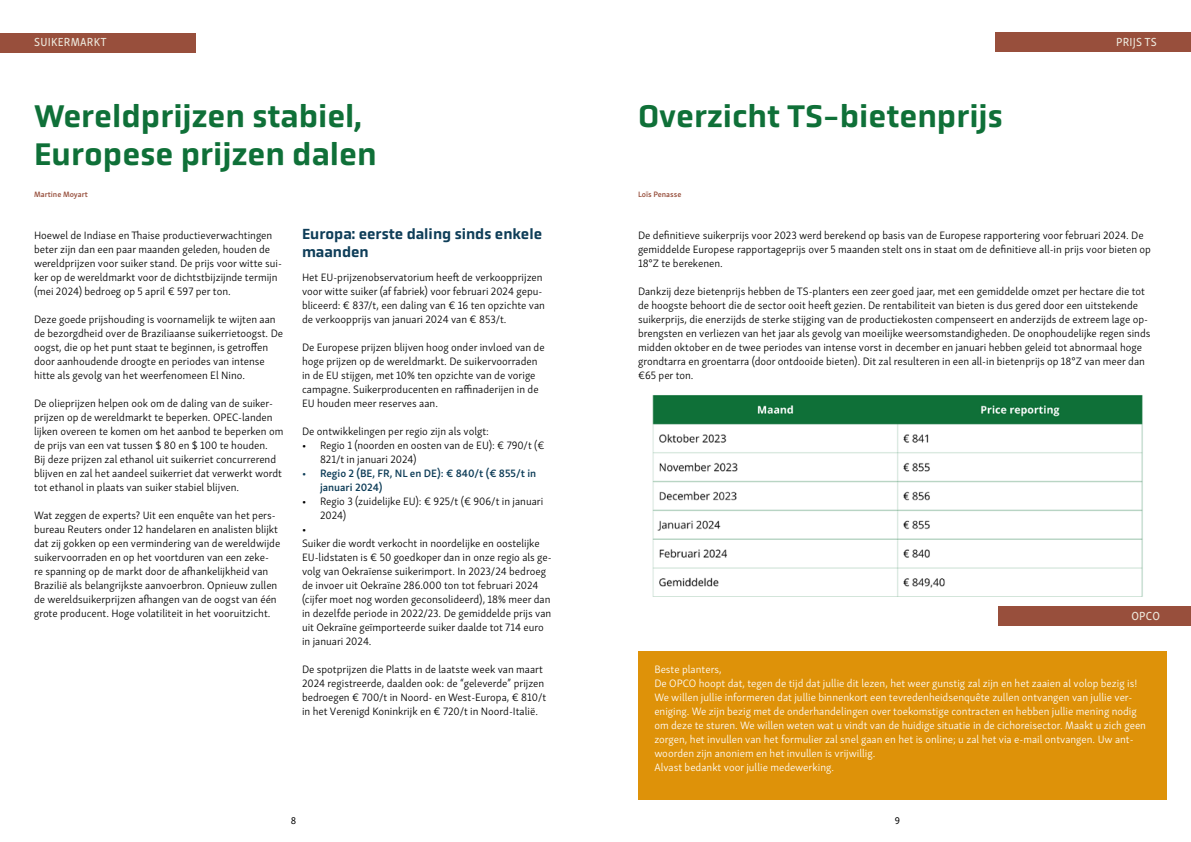
<style>
.page{position:relative;width:1191px;height:842px;background:#fff}
.page>*{position:absolute;margin:0;border:0;box-sizing:border-box;transform-origin:0 0}
.t1{font:500 32px/38.4px "Obvia";color:#0f7038}
.t2{font:500 15px/18px "Obvia";color:#0e3d58}
.t3{font:12px "Skolar Sans Latn Cn Me";letter-spacing:.02em;color:#ede9dd}
.t4{font:300 11px/14px "Skolar Sans Latn";color:#000}
.t5{font:300 11px/14px "Skolar Sans Latn";color:#fff}
.t6{font:600 11px/14px "Skolar Sans Latn";color:#0e3d58}
.t7{font:10px "Skolar Sans Latn";color:#000}
.t8{font:600 8px "Skolar Sans Latn";color:#974f3c}
.s1{font-weight:300}
</style>
<div class="page">
<div style="left:0;top:33px;width:196px;height:19px;background:#984f3c"></div>
<div style="left:995px;top:33px;width:196px;height:19px;background:#984f3c"></div>
<img style="left:652px;top:395px;width:491px;height:202px">
<div style="left:998px;top:607px;width:193px;height:19px;background:#984f3c"></div>
<div style="left:638px;top:651px;width:528px;height:148px;background:#de9209"></div>
<p class="t3" style="left:34px;top:33px;width:74px">SUIKERMARKT</p>
<p class="t3" style="left:1116px;top:33px;width:42px">PRIJS TS</p>
<h1 class="t1" style="left:34px;top:97px;width:344px">Wereldprijzen stabiel,<br>Europese prijzen dalen</h1>
<p class="t8" style="left:34px;top:188px;width:55px">Martine Moyart</p>
<p class="t4" style="left:34px;top:227px;width:249px">Hoewel de Indiase en Thaise productieverwachtingen beter zijn dan een paar maanden geleden, houden de wereldprijzen voor suiker stand. De prijs voor witte sui&shy;ker op de wereldmarkt voor de dichtstbijzijnde termijn (mei 2024) bedroeg op 5 april € 597 per ton.</p>
<p class="t4" style="left:34px;top:311px;width:251px">Deze goede prijshouding is voornamelijk te wijten aan de bezorgdheid over de Braziliaanse suikerrietoogst. De oogst, die op het punt staat te beginnen, is getroffen door aanhoudende droogte en periodes van intense hitte als gevolg van het weerfenomeen El Nino.</p>
<p class="t4" style="left:34px;top:395px;width:251px">De olieprijzen helpen ook om de daling van de suiker&shy;prijzen op de wereldmarkt te beperken. OPEC-landen lijken overeen te komen om het aanbod te beperken om de prijs van een vat tussen $ 80 en $ 100 te houden.<br>Bij deze prijzen zal ethanol uit suikerriet concurrerend blijven en zal het aandeel suikerriet dat verwerkt wordt tot ethanol in plaats van suiker stabiel blijven.</p>
<p class="t4" style="left:34px;top:507px;width:248px">Wat zeggen de experts? Uit een enquête van het pers&shy;bureau Reuters onder 12 handelaren en analisten blijkt dat zij gokken op een vermindering van de wereldwijde suikervoorraden en op het voortduren van een zeke&shy;re spanning op de markt door de afhankelijkheid van Brazilië als belangrijkste aanvoerbron. Opnieuw zullen de wereldsuikerprijzen afhangen van de oogst van één grote producent. Hoge volatiliteit in het vooruitzicht.</p>
<h2 class="t2" style="left:302px;top:225px;width:242px">Europa: eerste daling sinds enkele maanden</h2>
<p class="t4" style="left:302px;top:269px;width:244px">Het EU-prijzenobservatorium heeft de verkoopprijzen voor witte suiker (af fabriek) voor februari 2024 gepu&shy;bliceerd: € 837/t, een daling van € 16 ten opzichte van de verkoopprijs van januari 2024 van € 853/t.</p>
<p class="t4" style="left:302px;top:339px;width:244px">De Europese prijzen blijven hoog onder invloed van de hoge prijzen op de wereldmarkt. De suikervoorraden in de EU stijgen, met 10% ten opzichte van de vorige campagne. Suikerproducenten en raffinaderijen in de EU houden meer reserves aan.</p>
<p class="t4" style="left:302px;top:423px;width:188px">De ontwikkelingen per regio zijn als volgt:</p>
<p class="t4" style="left:320px;top:437px;width:226px;text-indent:-18px">• Regio 1 (noorden en oosten van de EU): € 790/t (€<br>821/t in januari 2024)</p>
<p class="t6" style="left:320px;top:465px;width:218px;text-indent:-18px"><span class="s1">•</span> Regio 2 (BE, FR, NL en DE): € 840/t (€ 855/t in januari 2024)</p>
<p class="t4" style="left:302px;top:493px;width:243px">• Regio 3 (zuidelijke EU): € 925/t (€ 906/t in januari</p>
<p class="t4" style="left:320px;top:507px;width:28px">2024)</p>
<p class="t4" style="left:302px;top:521px;width:6px">•</p>
<p class="t4" style="left:302px;top:535px;width:239px">Suiker die wordt verkocht in noordelijke en oostelijke</p>
<p class="t4" style="left:302px;top:549px;width:251px">EU-lidstaten is € 50 goedkoper dan in onze regio als ge-</p>
<p class="t4" style="left:302px;top:563px;width:245px">volg van Oekraïense suikerimport. In 2023/24 bedroeg</p>
<p class="t4" style="left:302px;top:577px;width:238px">de invoer uit Oekraïne 286.000 ton tot februari 2024</p>
<p class="t4" style="left:302px;top:591px;width:250px">(cijfer moet nog worden geconsolideerd), 18% meer dan</p>
<p class="t4" style="left:302px;top:605px;width:251px">in dezelfde periode in 2022/23. De gemiddelde prijs van</p>
<p class="t4" style="left:302px;top:619px;width:243px">uit Oekraïne geïmporteerde suiker daalde tot 714 euro</p>
<p class="t4" style="left:302px;top:633px;width:71px">in januari 2024.</p>
<p class="t4" style="left:302px;top:661px;width:246px">De spotprijzen die Platts in de laatste week van maart 2024 registreerde, daalden ook: de “geleverde” prijzen bedroegen € 700/t in Noord- en West-Europa, € 810/t in het Verenigd Koninkrijk en € 720/t in Noord-Italië.</p>
<h1 class="t1" style="left:638px;top:97px;width:366px">Overzicht TS-bietenprijs</h1>
<p class="t8" style="left:638px;top:188px;width:45px">Loïs Penasse</p>
<p class="t4" style="left:638px;top:227px;width:514px">De definitieve suikerprijs voor 2023 werd berekend op basis van de Europese rapportering voor februari 2024. De gemiddelde Europese rapportageprijs over 5 maanden stelt ons in staat om de definitieve all-in prijs voor bieten op<br>18°Z te berekenen.</p>
<p class="t4" style="left:638px;top:283px;width:514px">Dankzij deze bietenprijs hebben de TS-planters een zeer goed jaar, met een gemiddelde omzet per hectare die tot de hoogste behoort die de sector ooit heeft gezien. De rentabiliteit van bieten is dus gered door een uitstekende suikerprijs, die enerzijds de sterke stijging van de productiekosten compenseert en anderzijds de extreem lage op&shy;brengsten en verliezen van het jaar als gevolg van moeilijke weersomstandigheden. De onophoudelijke regen sinds midden oktober en de twee periodes van intense vorst in december en januari hebben geleid tot abnormaal hoge grondtarra en groentarra (door ontdooide bieten). Dit zal resulteren in een all-in bietenprijs op 18°Z van meer dan €65 per ton.</p>
<p class="t3" style="left:1131px;top:607px;width:30px">OPCO</p>
<p class="t5" style="left:654px;top:661px;width:493px">Beste planters,<br>De OPCO hoopt dat, tegen de tijd dat jullie dit lezen, het weer gunstig zal zijn en het zaaien al volop bezig is!<br>We willen jullie informeren dat jullie binnenkort een tevredenheidsenquête zullen ontvangen van jullie ver&shy;eniging. We zijn bezig met de onderhandelingen over toekomstige contracten en hebben jullie mening nodig om deze te sturen. We willen weten wat u vindt van de huidige situatie in de cichoreisector. Maakt u zich geen zorgen, het invullen van het formulier zal snel gaan en het is online; u zal het via e-mail ontvangen. Uw ant&shy;woorden zijn anoniem en het invullen is vrijwillig.<br>Alvast bedankt voor jullie medewerking.</p>
<p class="t7" style="left:291px;top:813px;width:7px">8</p>
<p class="t7" style="left:895px;top:813px;width:7px">9</p>
</div>
